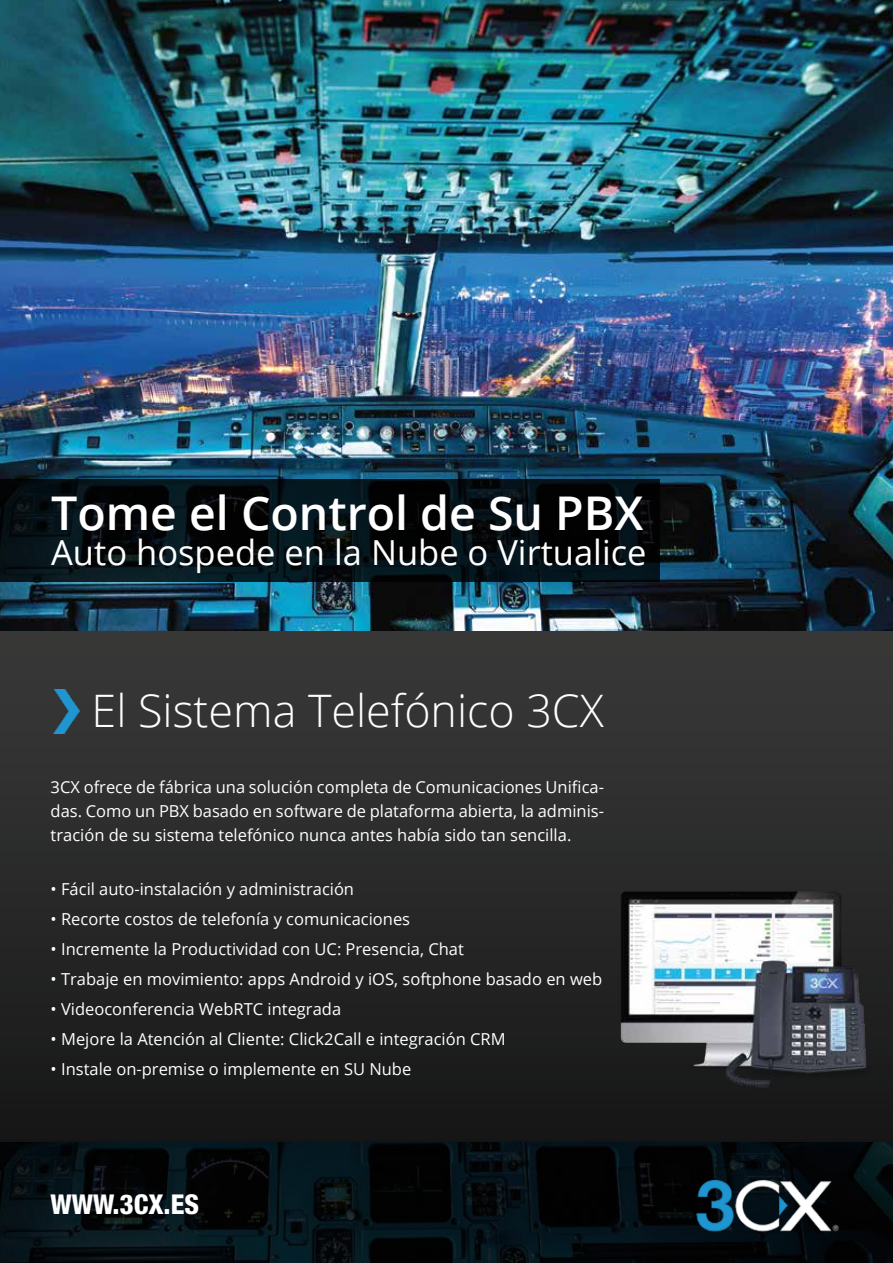
<style>
.page{position:relative;width:893px;height:1263px;background:#fff}
.page>*{position:absolute;margin:0;border:0;box-sizing:border-box;transform-origin:0 0}
.t1{font:600 46.5px "Open Sans";color:#fff}
.t2{font:300 44.85px "Open Sans";color:#fff}
.t3{font:34.5px "Open Sans";color:#fff}
.t4{font:800 condensed 27.3px "Helvetica Neue LT Std";color:#fff}
.t5{font:16.5px/24px "Open Sans";color:#fff;text-align:justify}
</style>
<div class="page">
<img style="left:0;top:0;width:893px;height:632px">
<svg style="left:0;top:479px;width:660px;height:103px;background:#040d11"></svg>
<svg style="left:0;top:1141px;width:893px;height:122px;background:#040c10"></svg>
<img style="left:0;top:632px;width:893px;height:509px">
<img style="left:691px;top:1139px;width:153px;height:124px">
<img style="left:53px;top:689px;width:27px;height:44px">
<img style="left:608px;top:879px;width:277px;height:216px">
<h1 class="t1" style="left:51px;top:482px;width:594px">Tome el Control de Su PBX</h1>
<h3 class="t3" style="left:51px;top:529px;width:597px">Auto hospede en la Nube o Virtualice</h3>
<h2 class="t2" style="left:92px;top:680px;width:514px">El Sistema Telefónico 3CX</h2>
<p class="t5" style="left:51px;top:774px;width:555px">3CX ofrece de fábrica una solución completa de Comunicaciones Unifica&shy;das. Como un PBX basado en software de plataforma abierta, la adminis&shy;tración de su sistema telefónico nunca antes había sido tan sencilla.</p>
<p class="t5" style="left:51px;top:876px;width:305px">• Fácil auto-instalación y administración</p>
<p class="t5" style="left:51px;top:906px;width:361px">• Recorte costos de telefonía y comunicaciones</p>
<p class="t5" style="left:51px;top:936px;width:415px">• Incremente la Productividad con UC: Presencia, Chat</p>
<p class="t5" style="left:51px;top:966px;width:553px">• Trabaje en movimiento: apps Android y iOS, softphone basado en web</p>
<p class="t5" style="left:51px;top:996px;width:292px">• Videoconferencia WebRTC integrada</p>
<p class="t5" style="left:51px;top:1026px;width:457px">• Mejore la Atención al Cliente: Click2Call e integración CRM</p>
<p class="t5" style="left:51px;top:1056px;width:362px">• Instale on-premise o implemente en SU Nube</p>
<h3 class="t4" style="left:51px;top:1187px;width:150px">WWW.3CX.ES</h3>
</div>
